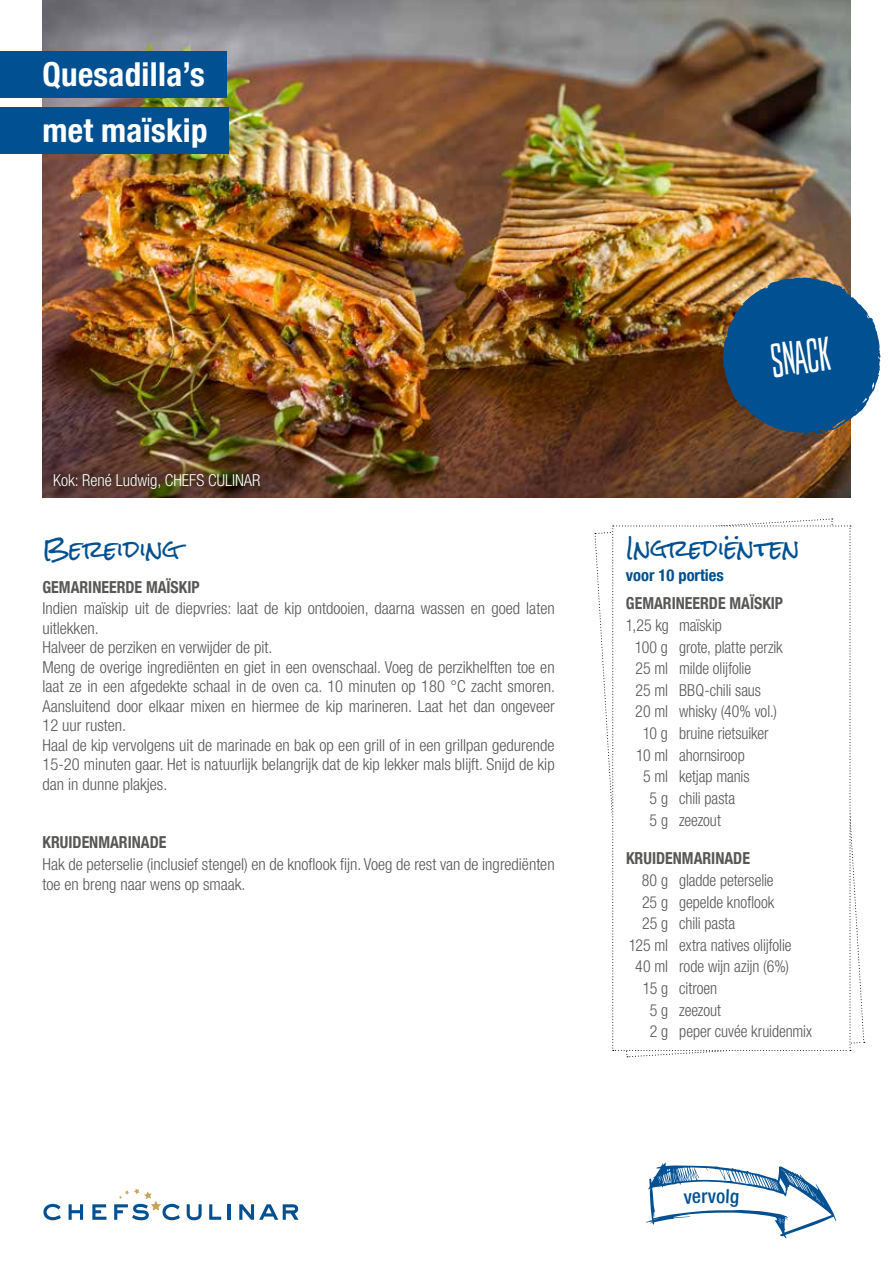
<style>
.page{position:relative;width:893px;height:1263px;background:#fff}
.page>*{position:absolute;margin:0;border:0;box-sizing:border-box;transform-origin:0 0}
.t1{font:45.3px "Sheldon Feather";color:#fff;scale:.91 1}
.t2{font:700 condensed 33px/55.9px "Helvetica Neue LT Com";letter-spacing:.01em;color:#fff}
.t3{font:22.5px "Rock Salt";color:#005092}
.t4{font:500 condensed 19.5px "Helvetica Neue LT Com";color:#005092}
.t5{font:300 condensed 16.5px/19.5px "Helvetica Neue LT Com";color:#575756}
.t6{font:300 condensed 16.5px "Helvetica Neue LT Com";color:#575756;scale:.96 1}
.t7{font:700 condensed 16.5px "Helvetica Neue LT Com";color:#575756;scale:.96 1}
.t8{font:300 condensed 16.5px "Helvetica Neue LT Com";color:#fff}
.t9{font:700 condensed 16.5px "Helvetica Neue LT Com";color:#005092}
</style>
<div class="page">
<img style="left:43px;top:0;width:807px;height:498px">
<div style="left:0;top:51px;width:227px;height:47px;background:#005092"></div>
<div style="left:0;top:107px;width:229px;height:47px;background:#005092"></div>
<svg style="left:43px;top:1204px;width:18px;height:16px"></svg>
<svg style="left:69px;top:1204px;width:14px;height:16px"></svg>
<svg style="left:92px;top:1204px;width:14px;height:16px"></svg>
<svg style="left:114px;top:1188px;width:66px;height:32px"></svg>
<svg style="left:187px;top:1204px;width:15px;height:16px"></svg>
<svg style="left:209px;top:1204px;width:12px;height:16px"></svg>
<hr style="left:227px;top:1204px;width:3px;height:16px;background:#005092">
<svg style="left:239px;top:1204px;width:60px;height:16px"></svg>
<svg style="left:44px;top:464px;width:225px;height:34px;background:#523727"></svg>
<svg style="left:723px;top:277px;width:158px;height:158px;background:#2a618e"></svg>
<svg style="left:594px;top:518px;width:271px;height:539px"></svg>
<svg style="left:646px;top:1162px;width:190px;height:76px"></svg>
<h2 class="t2" style="left:43px;top:47px;width:167px">Quesadilla’s met maïskip</h2>
<p class="t8" style="left:53px;top:470px;width:209px">Kok: René Ludwig, CHEFS CULINAR</p>
<h3 class="t3" style="left:43px;top:537px;width:139px">Bereiding</h3>
<p class="t7" style="left:43px;top:577px;width:165px">GEMARINEERDE MAÏSKIP</p>
<p class="t5" style="left:43px;top:599px;width:514px">Indien maïskip uit de diepvries: laat de kip ontdooien, daarna wassen en goed laten uitlekken.<br>Halveer de perziken en verwijder de pit.<br>Meng de overige ingrediënten en giet in een ovenschaal. Voeg de perzikhelften toe en laat ze in een afgedekte schaal in de oven ca. 10 minuten op 180 °C zacht smoren.<br>Aansluitend door elkaar mixen en hiermee de kip marineren. Laat het dan ongeveer 12 uur rusten.<br>Haal de kip vervolgens uit de marinade en bak op een grill of in een grillpan gedurende 15-20 minuten gaar. Het is natuurlijk belangrijk dat de kip lekker mals blijft. Snijd de kip dan in dunne plakjes.</p>
<p class="t7" style="left:43px;top:833px;width:131px">KRUIDENMARINADE</p>
<p class="t5" style="left:43px;top:854px;width:514px">Hak de peterselie (inclusief stengel) en de knoflook fijn. Voeg de rest van de ingrediënten toe en breng naar wens op smaak.</p>
<h1 class="t1" style="left:768px;top:338px;width:67px;rotate:-8deg">Snack</h1>
<h3 class="t3" style="left:626px;top:536px;width:175px">Ingrediënten</h3>
<p class="t9" style="left:626px;top:565px;width:99px">voor 10 porties</p>
<p class="t7" style="left:626px;top:593px;width:165px">GEMARINEERDE MAÏSKIP</p>
<p class="t6" style="left:626px;top:616px;width:101px">1,25 kg maïskip</p>
<p class="t6" style="left:635px;top:637px;width:156px">100 g grote, platte perzik</p>
<p class="t6" style="left:635px;top:659px;width:122px">25 ml milde olijfolie</p>
<p class="t6" style="left:635px;top:680px;width:132px">25 ml BBQ-chili saus</p>
<p class="t6" style="left:635px;top:702px;width:149px">20 ml whisky (40% vol.)</p>
<p class="t6" style="left:643px;top:724px;width:133px">10 g bruine rietsuiker</p>
<p class="t6" style="left:636px;top:745px;width:115px">10 ml ahornsiroop</p>
<p class="t6" style="left:643px;top:767px;width:113px">5 ml ketjap manis</p>
<p class="t6" style="left:650px;top:789px;width:91px">5 g chili pasta</p>
<p class="t6" style="left:650px;top:810px;width:76px">5 g zeezout</p>
<p class="t7" style="left:626px;top:848px;width:131px">KRUIDENMARINADE</p>
<p class="t6" style="left:642px;top:870px;width:139px">80 g gladde peterselie</p>
<p class="t6" style="left:642px;top:892px;width:139px">25 g gepelde knoflook</p>
<p class="t6" style="left:642px;top:914px;width:99px">25 g chili pasta</p>
<p class="t6" style="left:629px;top:935px;width:171px">125 ml extra natives olijfolie</p>
<p class="t6" style="left:635px;top:957px;width:162px">40 ml rode wijn azijn (6%)</p>
<p class="t6" style="left:643px;top:979px;width:79px">15 g citroen</p>
<p class="t6" style="left:650px;top:1000px;width:76px">5 g zeezout</p>
<p class="t6" style="left:650px;top:1022px;width:171px">2 g peper cuvée kruidenmix</p>
<p class="t4" style="left:708px;top:1184px;width:10px">v</p>
</div>
